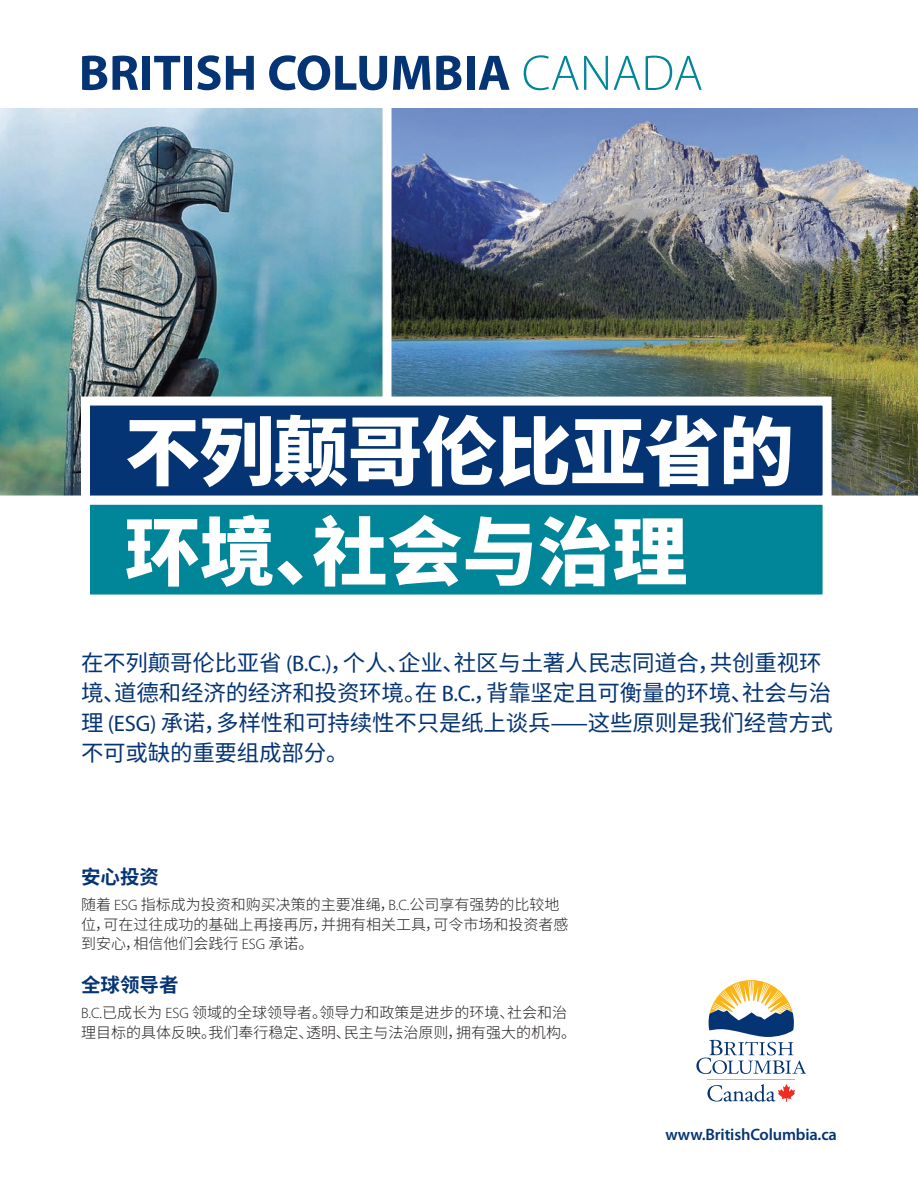
<style>
.page{position:relative;width:918px;height:1188px;background:#fff}
.page>*{position:absolute;margin:0;border:0;box-sizing:border-box;transform-origin:0 0}
.t1{font:900 75px "Noto Sans CJ Ksc";letter-spacing:-.01em;color:#fff}
.t2{font:22.5px/30px "Noto Sans CJ Ksc";letter-spacing:-.01em;color:#053474}
.t3{font:700 19.5px "Noto Sans CJ Ksc";color:#053474}
.t4{font:600 16.5px "Myriad Pro";letter-spacing:-.01em;color:#053474}
.Body_Copy{font:300 15px/19.5px "Noto Sans CJ Ksc";color:#231f20}
.s1{font-family:"Myriad Pro"}
</style>
<div class="page">
<svg style="left:82px;top:56px;width:25px;height:34px"></svg>
<svg style="left:113px;top:56px;width:25px;height:34px"></svg>
<div style="left:142px;top:56px;width:8px;height:34px;background:#053474"></div>
<svg style="left:154px;top:56px;width:26px;height:34px"></svg>
<div style="left:184px;top:56px;width:8px;height:34px;background:#053474"></div>
<svg style="left:197px;top:55px;width:57px;height:35px"></svg>
<svg style="left:269px;top:55px;width:118px;height:35px"></svg>
<svg style="left:393px;top:56px;width:37px;height:34px"></svg>
<svg style="left:436px;top:56px;width:25px;height:34px"></svg>
<div style="left:467px;top:56px;width:7px;height:34px;background:#053474"></div>
<svg style="left:479px;top:56px;width:31px;height:34px"></svg>
<svg style="left:524px;top:55px;width:84px;height:35px"></svg>
<svg style="left:614px;top:56px;width:26px;height:34px"></svg>
<svg style="left:646px;top:56px;width:56px;height:34px"></svg>
<img style="left:0;top:108px;width:383px;height:388px">
<img style="left:392px;top:108px;width:526px;height:388px">
<div style="left:81px;top:496px;width:751px;height:108px;background:#008599;border:9px solid #fff"></div>
<div style="left:81px;top:397px;width:751px;height:108px;background:#053474;border:9px solid #fff"></div>
<hr style="left:708px;top:1079px;width:87px;height:1px;background:#fbb416">
<svg style="left:696px;top:980px;width:110px;height:94px"></svg>
<svg style="left:707px;top:1084px;width:88px;height:18px"></svg>
<p class="t1" style="left:125px;top:410px;width:670px">不列颠哥伦比亚省的</p>
<p class="t1" style="left:125px;top:510px;width:564px">环境、社会与治理</p>
<p class="t2" style="left:81px;top:649px;width:754px">在不列颠哥伦比亚省 <span class="s1">(B.C.)</span>，个人、企业、社区与土著人民志同道合，共创重视环境、道德和经济的经济和投资环境。在 <span class="s1">B.C.</span>，背靠坚定且可衡量的环境、社会与治理 <span class="s1">(ESG)</span> 承诺，多样性和可持续性不只是纸上谈兵——这些原则是我们经营方式不可或缺的重要组成部分。</p>
<h1 class="t3" style="left:81px;top:866px;width:79px">安心投资</h1>
<p class="Body_Copy" style="left:81px;top:895px;width:489px">随着 <span class="s1">ESG</span> 指标成为投资和购买决策的主要准绳，<span class="s1">B.C.</span>公司享有强势的比较地位，可在过往成功的基础上再接再厉，并拥有相关工具，可令市场和投资者感到安心，相信他们会践行 <span class="s1">ESG</span> 承诺。</p>
<h1 class="t3" style="left:81px;top:974px;width:99px">全球领导者</h1>
<p class="Body_Copy" style="left:81px;top:1003px;width:497px"><span class="s1">B.C.</span>已成长为 <span class="s1">ESG</span> 领域的全球领导者。领导力和政策是进步的环境、社会和治理目标的具体反映。我们奉行稳定、透明、民主与法治原则，拥有强大的机构。</p>
<p class="t4" style="left:665px;top:1126px;width:173px">www.BritishColumbia.ca</p>
</div>
